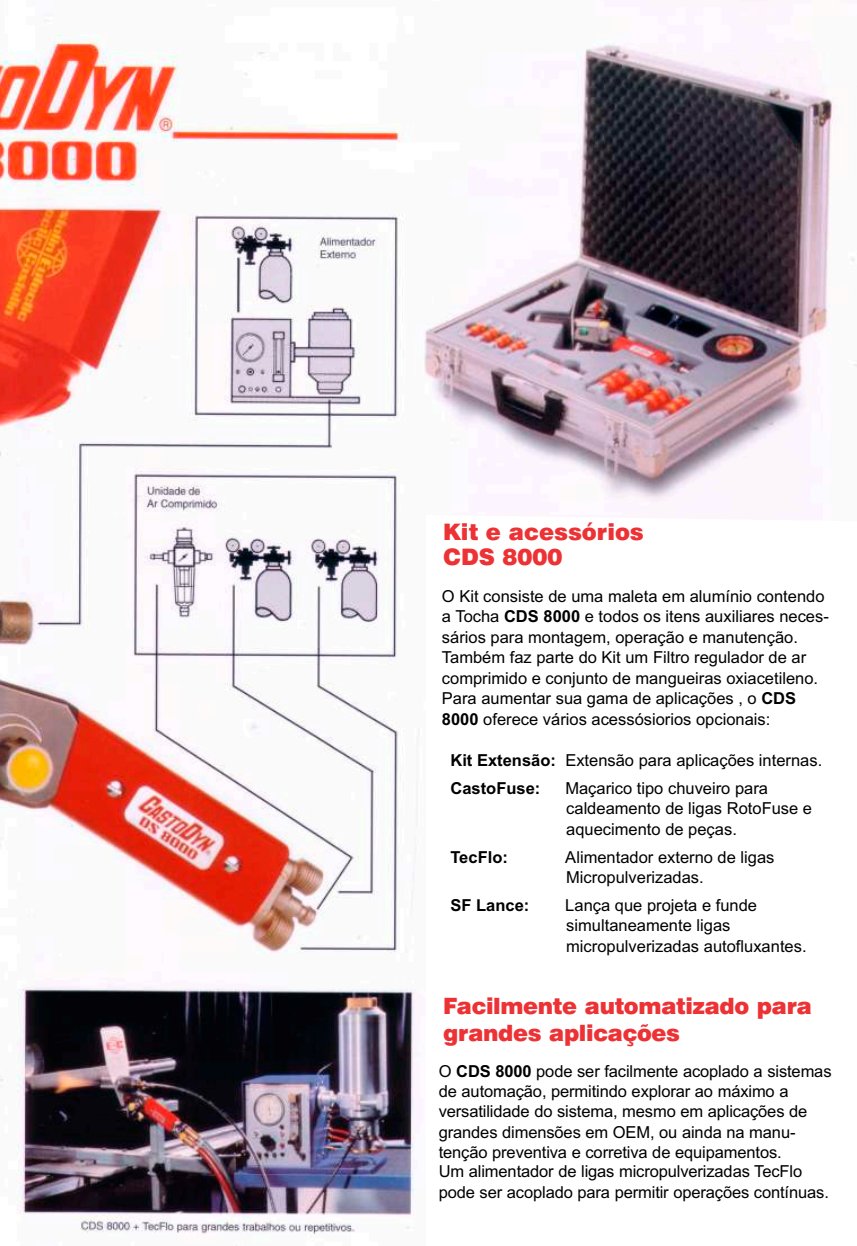
<style>
.page{position:relative;width:857px;height:1246px;background:#fff}
.page>*{position:absolute;margin:0;border:0;box-sizing:border-box;transform-origin:0 0}
.t1{font:900 22.65px/25.3px "Swiss 721 BT";color:#ed3235}
.t2{font:900 22.5px/27.5px "Swiss 721 BT";letter-spacing:-.015em;color:#ed3235}
.t3{font:16.5px/20.5px "Arial";color:#000}
.t4{font:700 16.5px "Arial";color:#000}
.s1{font-weight:700}
</style>
<div class="page">
<img style="left:0;top:0;width:856px;height:1235px">
<h1 class="t1" style="left:443px;top:521px;width:202px">Kit e acessórios<br>CDS 8000</h1>
<p class="t3" style="left:442px;top:587px;width:388px">O Kit consiste de uma maleta em alumínio contendo a Tocha <span class="s1">CDS 8000</span> e todos os itens auxiliares neces&shy;sários para montagem, operação e manutenção.<br>Também faz parte do Kit um Filtro regulador de ar comprimido e conjunto de mangueiras oxiacetileno.<br>Para aumentar sua gama de aplicações , o <span class="s1">CDS 8000</span> oferece vários acessósiorios opcionais:</p>
<p class="t3" style="left:450px;top:747px;width:373px;line-height:27.6px"><span class="s1">Kit Extensão:</span> Extensão para aplicações internas.<br><span class="s1">CastoFuse:</span></p>
<p class="t3" style="left:565px;top:779px;width:248px">Maçarico tipo chuveiro para caldeamento de ligas RotoFuse e aquecimento de peças.</p>
<p class="t4" style="left:450px;top:850px;width:59px">TecFlo:</p>
<p class="t3" style="left:565px;top:847px;width:211px">Alimentador externo de ligas<br>Micropulverizadas.</p>
<p class="t4" style="left:450px;top:898px;width:80px">SF Lance:</p>
<p class="t3" style="left:565px;top:896px;width:243px">Lança que projeta e funde simultaneamente ligas micropulverizadas autofluxantes.</p>
<h2 class="t2" style="left:443px;top:994px;width:370px">Facilmente automatizado para grandes aplicações</h2>
<p class="t3" style="left:438px;top:1062px;width:394px;line-height:20.1px">O <span class="s1">CDS 8000</span> pode ser facilmente acoplado a sistemas de automação, permitindo explorar ao máximo a versatilidade do sistema, mesmo em aplicações de grandes dimensões em OEM, ou ainda na manu&shy;tenção preventiva e corretiva de equipamentos.<br>Um alimentador de ligas micropulverizadas TecFlo pode ser acoplado para permitir operações contínuas.</p>
</div>
